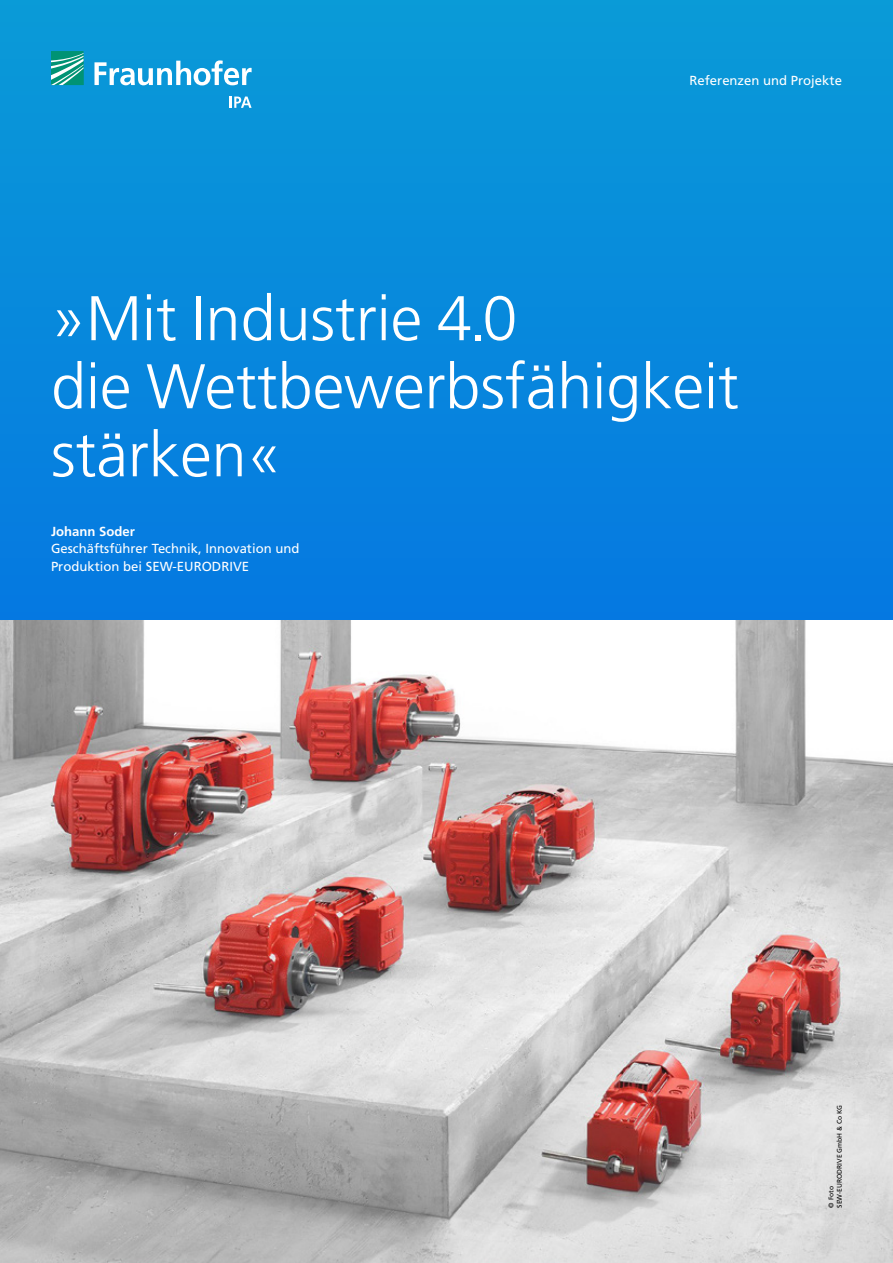
<style>
.page{position:relative;width:893px;height:1263px;background:#fff}
.page>*{position:absolute;margin:0;border:0;box-sizing:border-box;transform-origin:0 0}
.t1{font:300 63px/68.1px "Frutiger";color:#fff}
.t2{font:13.2px/17px "Frutiger";color:#fff}
.t3{font:700 13.2px "Frutiger";color:#fff}
.t4{font:6.75px/8.6px "Frutiger";color:#000}
</style>
<div class="page">
<div style="left:0;top:0;width:893px;height:621px;background:linear-gradient(to bottom,#0a9bd7,#0578e1)"></div>
<img style="left:0;top:621px;width:893px;height:642px">
<svg style="left:51px;top:51px;width:33px;height:34px"></svg>
<svg style="left:94px;top:60px;width:158px;height:25px"></svg>
<svg style="left:229px;top:97px;width:23px;height:11px"></svg>
<p class="t2" style="left:689px;top:72px;width:154px">Referenzen und Projekte</p>
<h1 class="t1" style="left:51px;top:285px;width:689px">»Mit Industrie 4.0<br>die Wettbewerbsfähigkeit stärken«</h1>
<p class="t3" style="left:51px;top:524px;width:85px">Johann Soder</p>
<p class="t2" style="left:51px;top:540px;width:250px">Geschäftsführer Technik, Innovation und<br>Produktion bei SEW-EURODRIVE</p>
<p class="t4" style="left:827px;top:1208px;width:105px;rotate:-90deg">© Foto<br>SEW-EURODRIVE GmbH &amp; Co KG</p>
</div>
